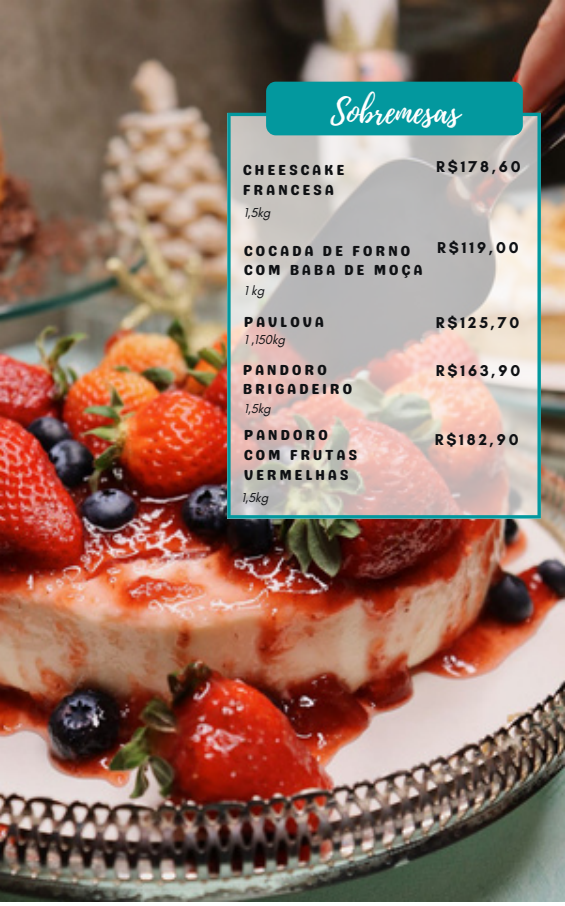
<style>
.page{position:relative;width:565px;height:906px;background:#fff}
.page>*{position:absolute;margin:0;border:0;box-sizing:border-box;transform-origin:0 0}
.t1{font:33.2px "Playlist Script";color:#fff}
.t2{font:700 16px "Glacial Indifference";letter-spacing:.18em;color:#0f1114}
.t3{font:14.4px/19.6px "Genty Sans";letter-spacing:.18em;color:#0f1114}
.t4{font:italic 13.2px "Glacial Indifference";letter-spacing:-.01em;color:#0f1114}
</style>
<div class="page">
<img style="left:0;top:0;width:564px;height:901px">
<svg style="left:227px;top:113px;width:313px;height:406px"></svg>
<div style="left:266px;top:82px;width:256px;height:53px;background:#03989e;border-radius:10px"></div>
<h1 class="t1" style="left:330px;top:88px;width:131px">Sobremesas</h1>
<p class="t3" style="left:243px;top:160px;width:103px">CHEESCAKE<br>FRANCESA</p>
<p class="t2" style="left:436px;top:157px;width:86px">R$178,60</p>
<p class="t4" style="left:244px;top:204px;width:28px">1,5kg</p>
<p class="t3" style="left:244px;top:241px;width:180px">COCADA DE FORNO<br>COM BABA DE MOÇA</p>
<p class="t2" style="left:437px;top:237px;width:83px">R$119,00</p>
<p class="t3" style="left:244px;top:312px;width:82px">PAVLOVA</p>
<p class="t3" style="left:243px;top:360px;width:111px">PANDORO<br>BRIGADEIRO</p>
<p class="t3" style="left:244px;top:425px;width:115px">PANDORO<br>COM FRUTAS<br>VERMELHAS</p>
<p class="t4" style="left:244px;top:282px;width:22px">1 kg</p>
<p class="t4" style="left:244px;top:331px;width:42px">1 ,150kg</p>
<p class="t2" style="left:435px;top:313px;width:85px">R$125,70</p>
<p class="t2" style="left:435px;top:361px;width:86px">R$163,90</p>
<p class="t4" style="left:244px;top:400px;width:28px">1,5kg</p>
<p class="t2" style="left:434px;top:430px;width:85px">R$182,90</p>
<p class="t4" style="left:241px;top:489px;width:28px">1,5kg</p>
</div>
